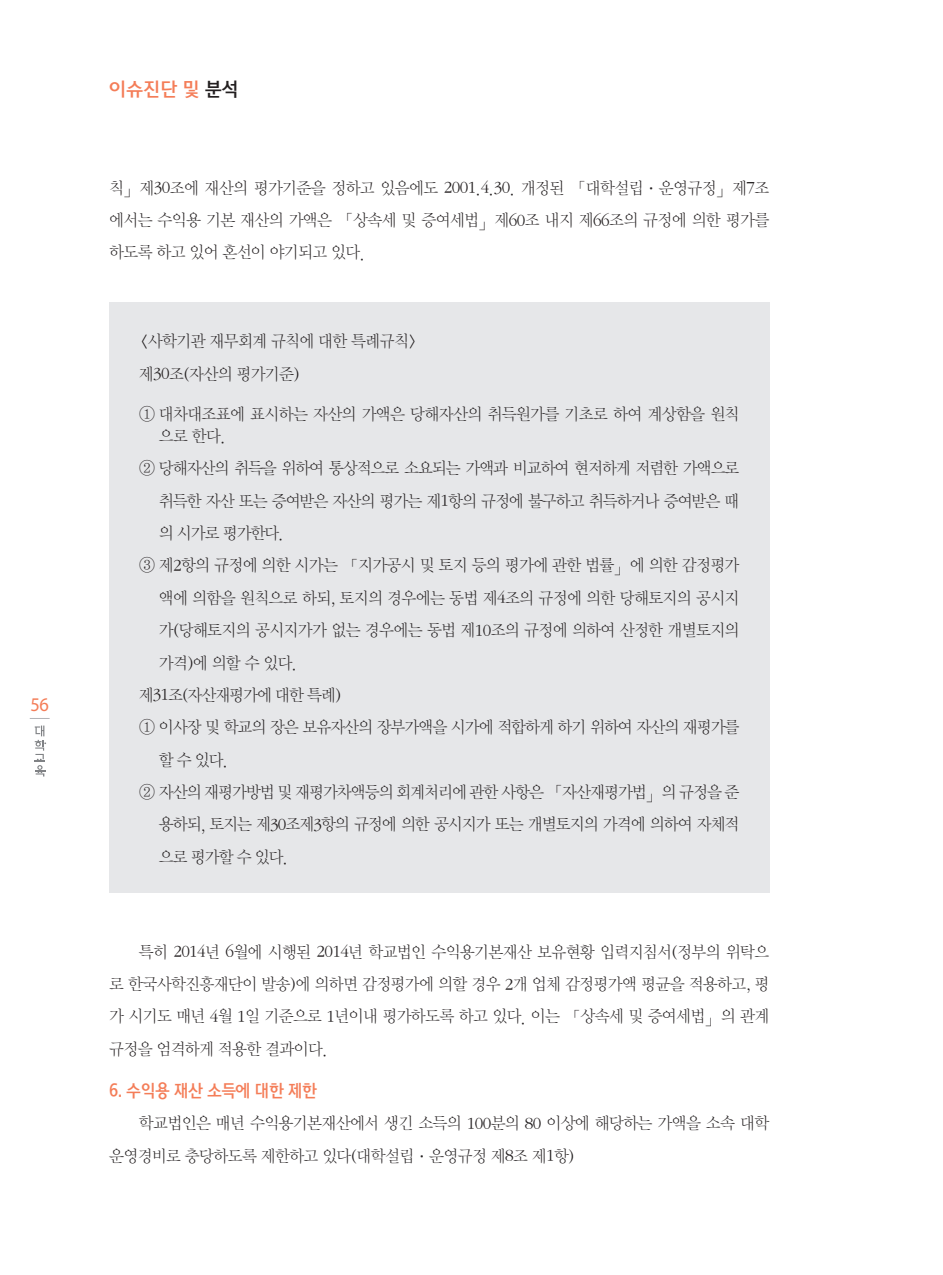
<style>
.page{position:relative;width:943px;height:1275px;background:#fff}
.page>*{position:absolute;margin:0;border:0;box-sizing:border-box;transform-origin:0 0}
.t1{font:19.43px "Myriad Pro";color:#f47d58;scale:.95 1}
.t2{font:19.25px "Rix J Go M";letter-spacing:-.02em;color:#f47d58}
.소제목{font:17.5px "Rix J Go M";letter-spacing:-.035em;color:#f47d58;scale:.95 1}
.본문{font:16.62px/32.4px "YDIY Mj O310";letter-spacing:-.035em;color:#231f20;text-align:justify;scale:.95 1}
.본문-2{font:16.62px/32.4px "YDIY Mj O310";letter-spacing:-.06em;color:#231f20;scale:.95 1}
.s1{color:#231f20}
.s2{font-family:"Gulim";font-size:17.5px}
.s3{font-family:"Sand Sm";font-size:18.03px}
.s4{font-family:"Sand Sm";font-size:17.5px}
.s5{font-size:17.5px}
</style>
<div class="page">
<svg style="left:30px;top:718px;width:20px;height:1px"></svg>
<svg style="left:35px;top:725px;width:11px;height:51px"></svg>
<div style="left:109px;top:303px;width:660px;height:590px;background:#e6e7e9"></div>
<p class="t1" style="left:31px;top:692px;width:21px">56</p>
<p class="t2" style="left:109px;top:78px;width:131px">이슈진단 및 <span class="s1">분석</span></p>
<p class="본문" style="left:109px;top:172px;width:696px">칙<span class="s2">」</span>제<span class="s3">30</span>조에 재산의 평가기준을 정하고 있음에도 <span class="s3">2001</span><span class="s4">.</span><span class="s3">4</span><span class="s4">.</span><span class="s3">30</span><span class="s4">.</span> 개정된 <sub>「</sub>대학설립<span class="s3">·</span>운영규정<span class="s2">」</span>제<span class="s3">7</span>조 에서는 수익용 기본 재산의 가액은 <sub>「</sub>상속세 및 증여세법<span class="s2">」</span>제<span class="s3">60</span>조 내지 제<span class="s3">66</span>조의 규정에 의한 평가를 하도록 하고 있어 혼선이 야기되고 있다<span class="s4">.</span></p>
<p class="본문" style="left:139px;top:326px;width:295px"><span class="s3">&lt;</span>사학기관 재무회계 규칙에 대한 특례규칙<span class="s3">&gt;</span></p>
<p class="본문" style="left:139px;top:358px;width:171px">제<span class="s3">30</span>조<span class="s3">(</span>자산의 평가기준<span class="s3">)</span></p>
<p class="본문" style="left:159px;top:404px;width:612px;line-height:21.9px;text-indent:-20px"><span class="s5">①</span> 대차대조표에 표시하는 자산의 가액은 당해자산의 취득원가를 기초로 하여 계상함을 원칙 으로 한다<span class="s4">.</span></p>
<p class="본문" style="left:159px;top:453px;width:612px;text-indent:-20px"><span class="s5">②</span> 당해자산의 취득을 위하여 통상적으로 소요되는 가액과 비교하여 현저하게 저렴한 가액으로 취득한 자산 또는 증여받은 자산의 평가는 제<span class="s3">1</span>항의 규정에 불구하고 취득하거나 증여받은 때 의 시가로 평가한다<span class="s4">.</span></p>
<p class="본문" style="left:159px;top:550px;width:612px;text-indent:-20px"><span class="s5">③</span> 제<span class="s3">2</span>항의 규정에 의한 시가는 <sub>「</sub>지가공시 및 토지 등의 평가에 관한 법률<span class="s2">」</span>에 의한 감정평가 액에 의함을 원칙으로 하되<span class="s4">,</span> 토지의 경우에는 동법 제<span class="s3">4</span>조의 규정에 의한 당해토지의 공시지 가<span class="s3">(</span>당해토지의 공시지가가 없는 경우에는 동법 제<span class="s3">10</span>조의 규정에 의하여 산정한 개별토지의 가격<span class="s3">)</span>에 의할 수 있다<span class="s4">.</span></p>
<p class="본문-2" style="left:139px;top:679px;width:214px">제<span class="s3">31</span>조<span class="s3">(</span>자산재평가에 대한 특례<span class="s3">)</span></p>
<p class="본문-2" style="left:159px;top:712px;width:612px;text-indent:-20px"><span class="s5">①</span> 이사장 및 학교의 장은 보유자산의 장부가액을 시가에 적합하게 하기 위하여 자산의 재평가를 할 수 있다<span class="s4">.</span></p>
<p class="본문" style="left:159px;top:777px;width:612px;text-indent:-20px"><span class="s5">②</span> 자산의 재평가방법 및 재평가차액등의 회계처리에 관한 사항은 <sub>「</sub>자산재평가법<span class="s2">」</span>의 규정을 준 용하되<span class="s4">,</span> 토지는 제<span class="s3">30</span>조제<span class="s3">3</span>항의 규정에 의한 공시지가 또는 개별토지의 가격에 의하여 자체적 으로 평가할 수 있다<span class="s4">.</span></p>
<p class="본문" style="left:109px;top:936px;width:696px;text-indent:30px">특히 <span class="s3">2014</span>년 <span class="s3">6</span>월에 시행된 <span class="s3">2014</span>년 학교법인 수익용기본재산 보유현황 입력지침서<span class="s3">(</span>정부의 위탁으 로 한국사학진흥재단이 발송<span class="s3">)</span>에 의하면 감정평가에 의할 경우 <span class="s3">2</span>개 업체 감정평가액 평균을 적용하고<span class="s4">,</span> 평 가 시기도 매년 <span class="s3">4</span>월 <span class="s3">1</span>일 기준으로 <span class="s3">1</span>년이내 평가하도록 하고 있다<span class="s4">.</span> 이는 <sub>「</sub>상속세 및 증여세법<span class="s2">」</span>의 관계 규정을 엄격하게 적용한 결과이다<span class="s4">.</span></p>
<p class="소제목" style="left:109px;top:1080px;width:220px">6. 수익용 재산 소득에 대한 제한</p>
<p class="본문" style="left:109px;top:1108px;width:696px;text-indent:30px">학교법인은 매년 수익용기본재산에서 생긴 소득의 <span class="s3">100</span>분의 <span class="s3">80</span> 이상에 해당하는 가액을 소속 대학 운영경비로 충당하도록 제한하고 있다<span class="s3">(</span>대학설립<span class="s3">·</span>운영규정 제<span class="s3">8</span>조 제<span class="s3">1</span>항<span class="s3">)</span></p>
</div>
